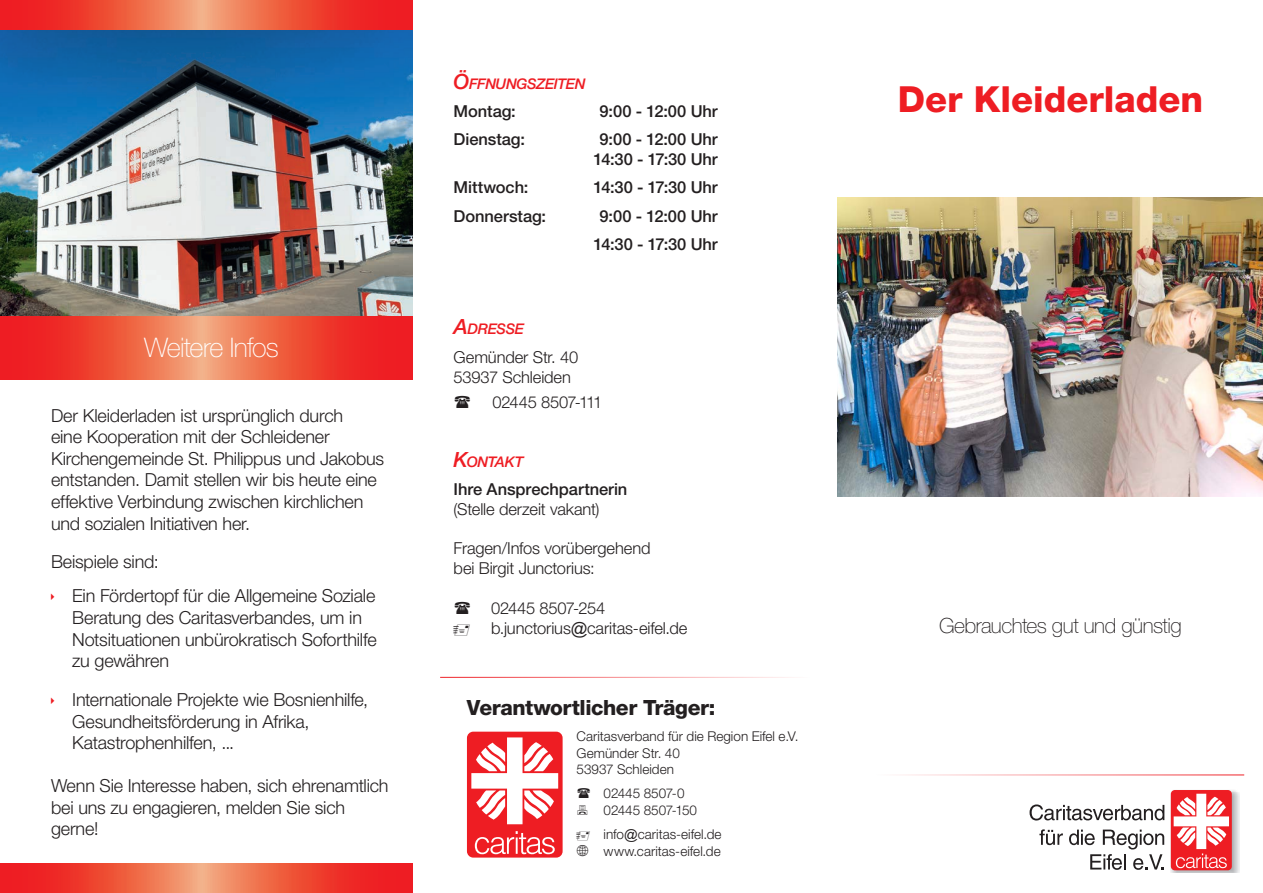
<style>
.page{position:relative;width:1263px;height:893px;background:#fff}
.page>*{position:absolute;margin:0;border:0;box-sizing:border-box;transform-origin:0 0}
.t1{font:800 36px "Helvetica Neue LT Std";color:#ee1d23}
.t2{font:100 27px "Helvetica Neue LT Std";letter-spacing:-.03em;color:#fff}
.t3{font:100 21px "Helvetica Neue LT Std";letter-spacing:-.025em;color:#231f20}
.t4{font:800 21px "Helvetica Neue LT Std";letter-spacing:-.02em;color:#231f20}
.t5{font:300 18px/21.6px "Helvetica Neue LT Std";letter-spacing:-.01em;color:#231f20}
.t6{font:300 16.5px/19.8px "Helvetica Neue LT Std";letter-spacing:-.01em;color:#231f20}
.t7{font:500 16.5px/19.8px "Helvetica Neue LT Std";letter-spacing:-.005em;color:#231f20;text-align:center}
.t8{font:italic 500 14.7px "Helvetica Neue LT Std";letter-spacing:-.03em;color:#ee1d23}
.t9{font:300 13.5px/16.2px "Helvetica Neue LT Std";color:#231f20}
.s1{font-size:21px}
.s2{font-family:"Arial";font-weight:400}
</style>
<div class="page">
<img style="left:0;top:30px;width:412px;height:286px">
<svg style="left:0;top:316px;width:412px;height:64px"></svg>
<svg style="left:0;top:863px;width:412px;height:30px"></svg>
<svg style="left:0;top:0;width:412px;height:30px"></svg>
<img style="left:838px;top:198px;width:425px;height:298px">
<hr style="left:872px;top:775px;width:372px;height:1px;background:#ee1d23">
<hr style="left:440px;top:677px;width:372px;height:1px;background:#ee1d23">
<img style="left:1170px;top:790px;width:69px;height:83px">
<div style="left:1171px;top:790px;width:61px;height:80px;background:#ee1d23;border-radius:4px"></div>
<svg style="left:1174px;top:794px;width:55px;height:74px"></svg>
<svg style="left:1029px;top:804px;width:135px;height:16px"></svg>
<svg style="left:1039px;top:829px;width:24px;height:16px"></svg>
<svg style="left:1069px;top:830px;width:95px;height:40px"></svg>
<div style="left:467px;top:732px;width:96px;height:126px;background:#ee1d23;border-radius:6px"></div>
<svg style="left:475px;top:831px;width:80px;height:23px"></svg>
<svg style="left:471px;top:737px;width:87px;height:87px"></svg>
<h2 class="t2" style="left:144px;top:332px;width:136px">Weitere Infos</h2>
<p class="t5" style="left:51px;top:404px;width:335px">Der Kleiderladen ist ursprünglich durch<br>eine Kooperation mit der Schleidener Kirchengemeinde St. Philippus und Jakobus entstanden. Damit stellen wir bis heute eine effektive Verbindung zwischen kirchlichen und sozialen Initiativen her.</p>
<p class="t5" style="left:72px;top:544px;width:305px;line-height:34.3px;text-indent:-21px">Beispiele sind:<br>Ein Fördertopf für die Allgemeine Soziale</p>
<p class="t5" style="left:72px;top:606px;width:306px">Beratung des Caritasverbandes, um in<br>Notsituationen unbürokratisch Soforthilfe zu gewähren</p>
<p class="t5" style="left:72px;top:688px;width:297px">Internationale Projekte wie Bosnienhilfe,<br>Gesundheitsförderung in Afrika,<br>Katastrophenhilfen, ...</p>
<p class="t5" style="left:51px;top:774px;width:339px">Wenn Sie Interesse haben, sich ehrenamtlich bei uns zu engagieren, melden Sie sich gerne!</p>
<p class="t8" style="left:454px;top:75px;width:133px"><span class="s1">Ö</span>FFNUNGSZEITEN</p>
<p class="t7" style="left:454px;top:101px;width:64px">Montag:</p>
<p class="t7" style="left:599px;top:101px;width:120px">9:00 - 12:00 Uhr</p>
<p class="t7" style="left:454px;top:129px;width:73px">Dienstag:</p>
<p class="t7" style="left:593px;top:129px;width:126px">9:00 - 12:00 Uhr<br>14:30 - 17:30 Uhr</p>
<p class="t7" style="left:454px;top:177px;width:76px">Mittwoch:</p>
<p class="t7" style="left:593px;top:177px;width:126px">14:30 - 17:30 Uhr</p>
<p class="t7" style="left:454px;top:206px;width:94px">Donnerstag:</p>
<p class="t7" style="left:593px;top:201px;width:126px;line-height:28.3px">9:00 - 12:00 Uhr<br>14:30 - 17:30 Uhr</p>
<p class="t8" style="left:454px;top:321px;width:72px"><span class="s1">A</span>DRESSE</p>
<p class="t6" style="left:454px;top:347px;width:126px">Gemünder Str. 40<br>53937 Schleiden</p>
<p class="t6" style="left:493px;top:392px;width:111px">02445 8507-111</p>
<p class="t8" style="left:454px;top:453px;width:71px"><span class="s1">K</span>ONTAKT</p>
<p class="t7" style="left:454px;top:479px;width:175px">Ihre Ansprechpartnerin</p>
<p class="t6" style="left:454px;top:499px;width:147px">(Stelle derzeit vakant)</p>
<p class="t6" style="left:454px;top:538px;width:198px">Fragen/Infos vorübergehend bei Birgit Junctorius:</p>
<p class="t6" style="left:491px;top:598px;width:198px">02445 8507-254 b.junctorius<span class="s2">@</span>caritas-eifel.de</p>
<p class="t4" style="left:467px;top:694px;width:250px">Verantwortlicher Träger:</p>
<p class="t9" style="left:577px;top:728px;width:223px">Caritasverband für die Region Eifel e.V.<br>Gemünder Str. 40<br>53937 Schleiden</p>
<p class="t9" style="left:604px;top:785px;width:95px">02445 8507-0<br>02445 8507-150</p>
<p class="t9" style="left:604px;top:826px;width:119px">info<span class="s2">@</span>caritas-eifel.de www.caritas-eifel.de</p>
<h1 class="t1" style="left:898px;top:77px;width:307px">Der Kleiderladen</h1>
<p class="t3" style="left:939px;top:613px;width:244px">Gebrauchtes gut und günstig</p>
</div>
